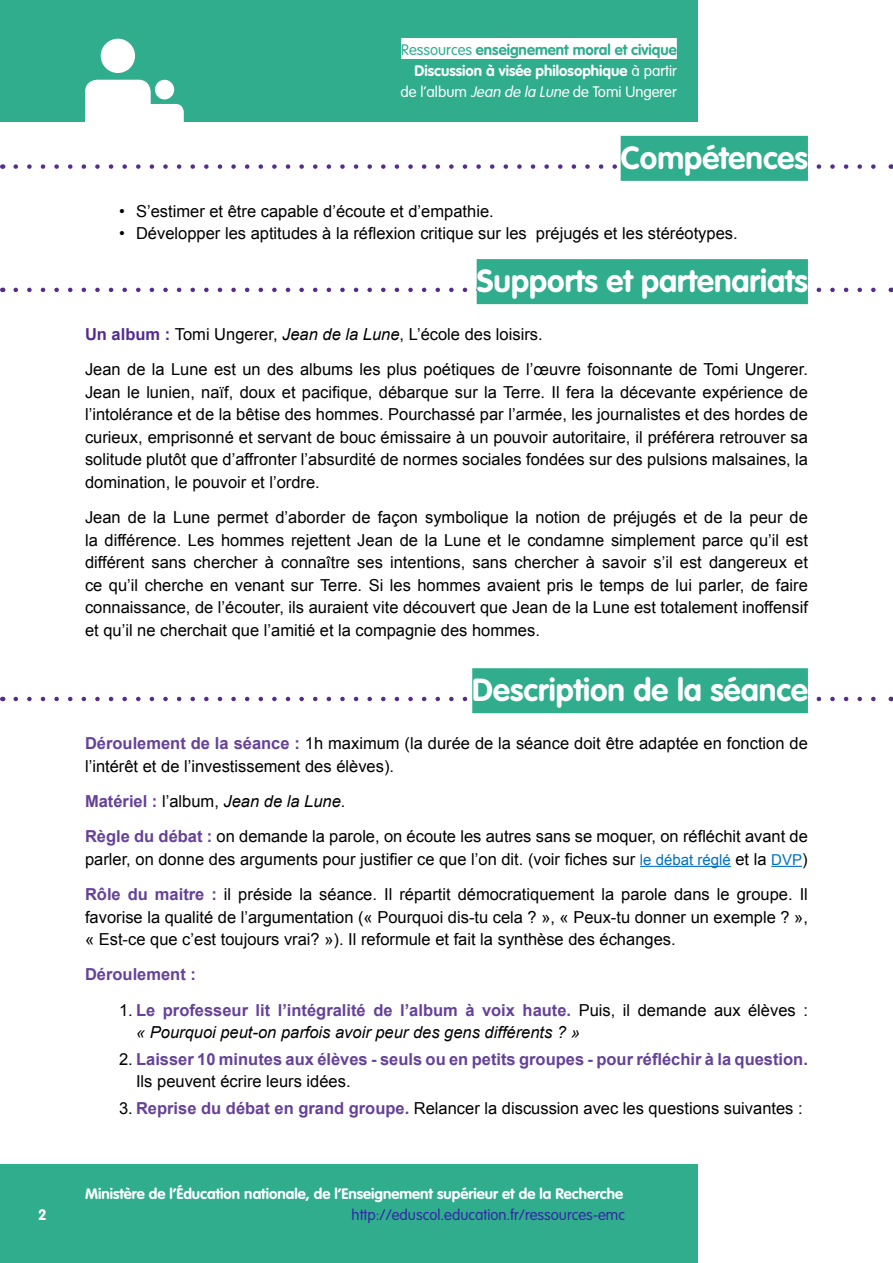
<style>
.page{position:relative;width:893px;height:1263px;background:#fff}
.page>*{position:absolute;margin:0;border:0;box-sizing:border-box;transform-origin:0 0}
.Titre_1{font:700 31.5px "VAG Rounded Std";color:#fff}
.t1{font:16.5px/22.5px "Arial";color:#000;text-align:justify}
.t2{font:italic 16.5px/22.5px "Arial";color:#000}
.t3{font:700 16.5px/22.5px "Arial";color:#654198}
.Pied_de_page{font:700 15px/21px "VAG Rounded Std";color:#fff;text-align:right}
.t4{font:300 15px "VAG Rounded Std";color:#3229a7}
.s1{font-weight:300;color:#2fad8d}
.s2{color:#2fad8d}
.s3{font-weight:300}
.s4{font-weight:300;font-style:italic}
.s5{font-weight:700;color:#542c8d}
.s6{font-style:italic}
.s7{font-weight:700;color:#654198}
.s8{font-weight:700;font-style:normal;color:#654198}
.s9{font-style:normal}
.s10{font-size:15px;color:#0070c0}
.s11{font-weight:400;color:#000}
</style>
<div class="page">
<div style="left:0;top:0;width:697px;height:122px;background:#2fad8d"></div>
<div style="left:155px;top:80px;width:19px;height:19px;background:#fff;border-radius:50%"></div>
<div style="left:85px;top:80px;width:66px;height:86px;background:#fff;border-radius:12px"></div>
<div style="left:134px;top:104px;width:50px;height:62px;background:#fff;border-radius:8px"></div>
<div style="left:101px;top:39px;width:34px;height:34px;background:#fff;border-radius:50%"></div>
<div style="left:401px;top:38px;width:276px;height:21px;background:#fff"></div>
<div style="left:0;top:1164px;width:697px;height:99px;background:#2fad8d"></div>
<svg style="left:16px;top:164px;width:860px;height:5px"></svg>
<div style="left:621px;top:136px;width:187px;height:45px;background:#2fad8d"></div>
<svg style="left:16px;top:288px;width:860px;height:4px"></svg>
<div style="left:477px;top:259px;width:331px;height:45px;background:#2fad8d"></div>
<svg style="left:16px;top:697px;width:860px;height:4px"></svg>
<div style="left:472px;top:668px;width:336px;height:45px;background:#2fad8d"></div>
<hr style="left:640px;top:866px;width:91px;height:1px;background:#0070c0">
<hr style="left:771px;top:866px;width:31px;height:1px;background:#0070c0">
<p class="Pied_de_page" style="left:401px;top:39px;width:278px"><span class="s1">Ressources</span> <span class="s2">enseignement moral et civique<br></span>Discussion à visée philosophique <span class="s3">à partir de l’album</span> <span class="s4">Jean de la Lune</span> <span class="s3">de Tomi Ungerer</span></p>
<h1 class="Titre_1" style="left:621px;top:139px;width:189px">Compétences</h1>
<p class="t1" style="left:119px;top:200px;width:376px">• S’estimer et être capable d’écoute et d’empathie.</p>
<p class="t1" style="left:119px;top:222px;width:620px">• Développer les aptitudes à la réflexion critique sur les préjugés et les stéréotypes.</p>
<h1 class="Titre_1" style="left:477px;top:263px;width:333px">Supports et partenariats</h1>
<p class="t1" style="left:85px;top:323px;width:459px"><span class="s5">Un album :</span> Tomi Ungerer, <span class="s6">Jean de la Lune</span>, L’école des loisirs.</p>
<p class="t1" style="left:85px;top:358px;width:724px">Jean de la Lune est un des albums les plus poétiques de l’œuvre foisonnante de Tomi Ungerer.<br>Jean le lunien, naïf, doux et pacifique, débarque sur la Terre. Il fera la décevante expérience de l’intolérance et de la bêtise des hommes. Pourchassé par l’armée, les journalistes et des hordes de curieux, emprisonné et servant de bouc émissaire à un pouvoir autoritaire, il préférera retrouver sa solitude plutôt que d’affronter l’absurdité de normes sociales fondées sur des pulsions malsaines, la domination, le pouvoir et l’ordre.</p>
<p class="t1" style="left:85px;top:506px;width:724px">Jean de la Lune permet d’aborder de façon symbolique la notion de préjugés et de la peur de la différence. Les hommes rejettent Jean de la Lune et le condamne simplement parce qu’il est différent sans chercher à connaître ses intentions, sans chercher à savoir s’il est dangereux et ce qu’il cherche en venant sur Terre. Si les hommes avaient pris le temps de lui parler, de faire connaissance, de l’écouter, ils auraient vite découvert que Jean de la Lune est totalement inoffensif et qu’il ne cherchait que l’amitié et la compagnie des hommes.</p>
<h1 class="Titre_1" style="left:472px;top:672px;width:337px">Description de la séance</h1>
<p class="t1" style="left:85px;top:732px;width:724px"><span class="s7">Déroulement de la séance :</span> 1h maximum (la durée de la séance doit être adaptée en fonction de l’intérêt et de l’investissement des élèves).</p>
<p class="t2" style="left:85px;top:790px;width:262px"><span class="s8">Matériel :</span> <span class="s9">l’album,</span> Jean de la Lune<span class="s9">.</span></p>
<p class="t1" style="left:85px;top:825px;width:724px"><span class="s7">Règle du débat :</span> on demande la parole, on écoute les autres sans se moquer, on réfléchit avant de parler, on donne des arguments pour justifier ce que l’on dit. (voir fiches sur <span class="s10">le débat réglé</span> et la <span class="s10">DVP</span>)</p>
<p class="t1" style="left:85px;top:883px;width:724px"><span class="s7">Rôle du maitre :</span> il préside la séance. Il répartit démocratiquement la parole dans le groupe. Il favorise la qualité de l’argumentation (« Pourquoi dis-tu cela ? », « Peux-tu donner un exemple ? », « Est-ce que c’est toujours vrai? »). Il reformule et fait la synthèse des échanges.</p>
<p class="t3" style="left:85px;top:964px;width:112px">Déroulement :</p>
<p class="t2" style="left:136px;top:999px;width:673px;text-indent:-17px"><span class="s9">1.</span> <span class="s8">Le professeur lit l’intégralité de l’album à voix haute.</span> <span class="s9">Puis, il demande aux élèves : </span>« Pourquoi peut-on parfois avoir peur des gens différents ? »</p>
<p class="t3" style="left:136px;top:1048px;width:673px;text-indent:-17px"><span class="s11">2.</span> Laisser 10 minutes aux élèves - seuls ou en petits groupes - pour réfléchir à la question.<br><span class="s11">Ils peuvent écrire leurs idées.</span></p>
<p class="t1" style="left:119px;top:1097px;width:685px">3. <span class="s7">Reprise du débat en grand groupe.</span> Relancer la discussion avec les questions suivantes :</p>
<p class="Pied_de_page" style="left:85px;top:1184px;width:540px">Ministère de l’Éducation nationale, de l’Enseignement supérieur et de la Recherche</p>
<p class="Pied_de_page" style="left:38px;top:1204px;width:10px">2</p>
<p class="t4" style="left:352px;top:1206px;width:275px">http://eduscol.education.fr/ressources-emc</p>
</div>
